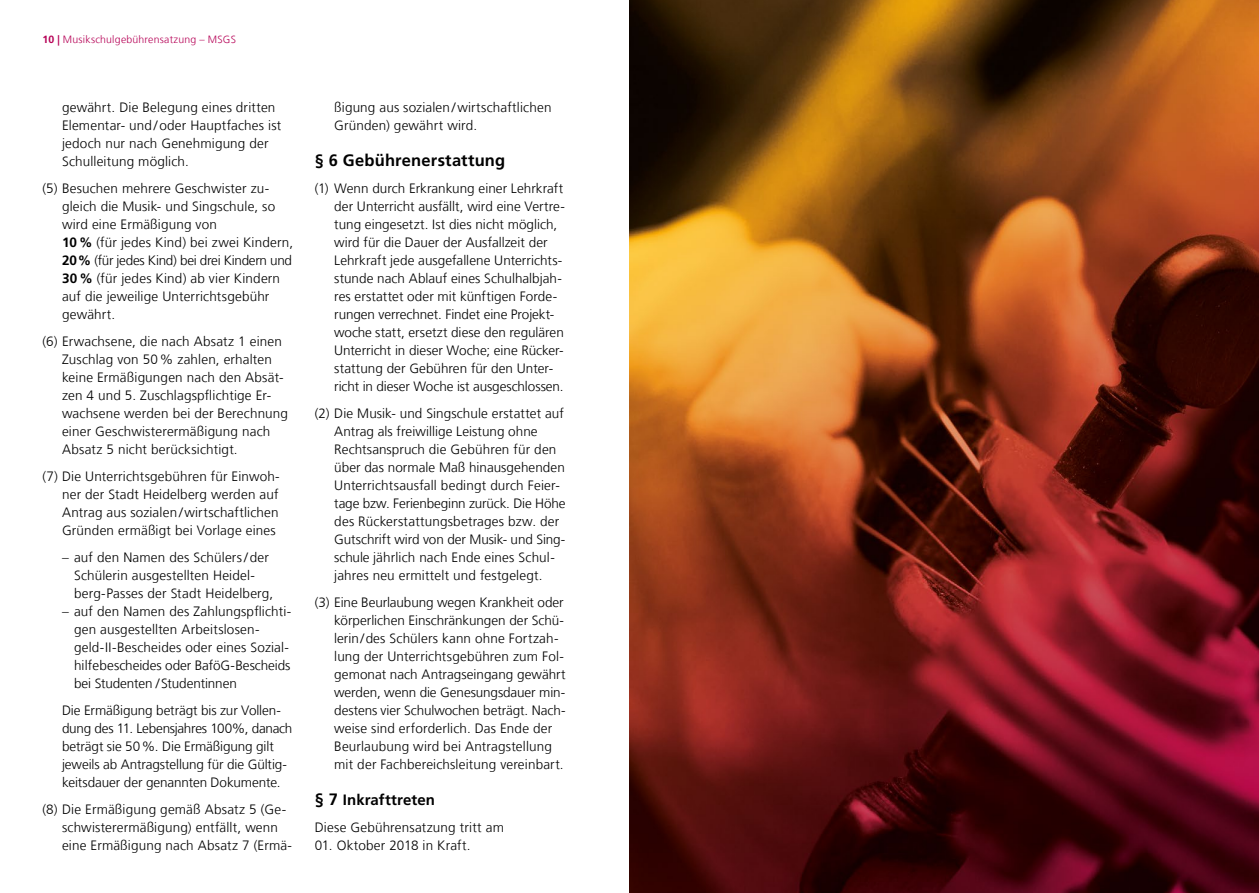
<style>
.page{position:relative;width:1259px;height:893px;background:#fff}
.page>*{position:absolute;margin:0;border:0;box-sizing:border-box;transform-origin:0 0}
.t1{font:700 16.5px "Frutiger LT Com";letter-spacing:.01em;color:#000}
.t2{font:700 15px "Frutiger LT Com";letter-spacing:.005em;color:#000}
.t3{font:300 13.5px/18px "Frutiger LT Com";letter-spacing:.01em;color:#000}
.t4{font:300 13.5px/18px "Frutiger LT Com";letter-spacing:-.01em;color:#000}
.t5{font:300 13.5px "Frutiger LT Com";letter-spacing:-.02em;color:#000}
.Kopfzeile_heidelbeer{font:300 10.5px "Frutiger LT Com";letter-spacing:.02em;color:#b60056}
.s1{font-weight:700}
.s2{font-size:16.5px}
</style>
<div class="page">
<img style="left:629px;top:0;width:630px;height:893px">
<p class="Kopfzeile_heidelbeer" style="left:43px;top:33px;width:195px"><span class="s1">10 |</span> Musikschulgebührensatzung – MSGS</p>
<p class="t3" style="left:62px;top:98px;width:221px">gewährt. Die Belegung eines dritten<br>Elementar- und/oder Hauptfaches ist jedoch nur nach Genehmigung der<br>Schulleitung möglich.</p>
<p class="t3" style="left:62px;top:179px;width:215px;text-indent:-20px">(5) Besuchen mehrere Geschwister zu&shy;gleich die Musik- und Singschule, so wird eine Ermäßigung von</p>
<p class="t3" style="left:62px;top:233px;width:233px"><span class="s1">10%</span> (für jedes Kind) bei zwei Kindern,</p>
<p class="t5" style="left:62px;top:252px;width:231px"><span class="s1">20%</span> (für jedes Kind) bei drei Kindern und</p>
<p class="t3" style="left:62px;top:269px;width:220px"><span class="s1">30%</span> (für jedes Kind) ab vier Kindern</p>
<p class="t3" style="left:62px;top:287px;width:209px">auf die jeweilige Unterrichtsgebühr gewährt.</p>
<p class="t3" style="left:62px;top:332px;width:227px;text-indent:-20px">(6) Erwachsene, die nach Absatz 1 einen Zuschlag von 50% zahlen, erhalten keine Ermäßigungen nach den Absät&shy;zen 4 und 5. Zuschlagspflichtige Er&shy;wachsene werden bei der Berechnung einer Geschwisterermäßigung nach Absatz 5 nicht berücksichtigt.</p>
<p class="t3" style="left:62px;top:467px;width:219px;text-align:justify;text-indent:-20px">(7) Die Unterrichtsgebühren für Einwoh&shy;ner der Stadt Heidelberg werden auf Antrag aus sozialen/wirtschaftlichen Gründen ermäßigt bei Vorlage eines</p>
<p class="t3" style="left:74px;top:548px;width:201px;text-indent:-12px">– auf den Namen des Schülers/ der<br>Schülerin ausgestellten Heidel&shy;berg-Passes der Stadt Heidelberg,</p>
<p class="t3" style="left:74px;top:602px;width:219px;text-indent:-12px">– auf den Namen des Zahlungspflichti&shy;gen ausgestellten Arbeitslosen&shy;geld-II-Bescheides oder eines Sozial&shy;hilfebescheides oder BaföG-Bescheids bei Studenten /Studentinnen</p>
<p class="t4" style="left:62px;top:701px;width:232px">Die Ermäßigung beträgt bis zur Vollen&shy;dung des 11. Lebensjahres 100%, danach beträgt sie 50%. Die Ermäßigung gilt jeweils ab Antragstellung für die Gültig&shy;keitsdauer der genannten Dokumente.</p>
<p class="t3" style="left:62px;top:800px;width:232px;text-indent:-20px">(8) Die Ermäßigung gemäß Absatz 5 (Ge&shy;schwisterermäßigung) entfällt, wenn eine Ermäßigung nach Absatz 7 (Ermä-</p>
<p class="t3" style="left:334px;top:98px;width:219px">ßigung aus sozialen/wirtschaftlichen<br>Gründen) gewährt wird.</p>
<p class="t1" style="left:315px;top:150px;width:192px">§ 6 Gebührenerstattung</p>
<p class="t3" style="left:334px;top:179px;width:232px;text-indent:-20px">(1) Wenn durch Erkrankung einer Lehrkraft der Unterricht ausfällt, wird eine Vertre&shy;tung eingesetzt. Ist dies nicht möglich, wird für die Dauer der Ausfallzeit der Lehrkraft jede ausgefallene Unterrichts&shy;stunde nach Ablauf eines Schulhalbjah&shy;res erstattet oder mit künftigen Forde&shy;rungen verrechnet. Findet eine Projekt&shy;woche statt, ersetzt diese den regulären Unterricht in dieser Woche; eine Rücker&shy;stattung der Gebühren für den Unter&shy;richt in dieser Woche ist ausgeschlossen.</p>
<p class="t3" style="left:334px;top:404px;width:233px;text-indent:-20px">(2) Die Musik- und Singschule erstattet auf Antrag als freiwillige Leistung ohne Rechtsanspruch die Gebühren für den über das normale Maß hinausgehenden Unterrichtsausfall bedingt durch Feier&shy;tage bzw. Ferienbeginn zurück. Die Höhe des Rückerstattungsbetrages bzw. der Gutschrift wird von der Musik- und Sing&shy;schule jährlich nach Ende eines Schul&shy;jahres neu ermittelt und festgelegt.</p>
<p class="t3" style="left:334px;top:593px;width:233px;text-indent:-20px">(3) Eine Beurlaubung wegen Krankheit oder körperlichen Einschränkungen der Schü&shy;lerin/des Schülers kann ohne Fortzah&shy;lung der Unterrichtsgebühren zum Fol&shy;gemonat nach Antragseingang gewährt werden, wenn die Genesungsdauer min&shy;destens vier Schulwochen beträgt. Nach&shy;weise sind erforderlich. Das Ende der Beurlaubung wird bei Antragstellung mit der Fachbereichsleitung vereinbart.</p>
<p class="t2" style="left:315px;top:791px;width:122px"><span class="s2">§ 7</span> Inkrafttreten</p>
<p class="t3" style="left:315px;top:818px;width:191px">Diese Gebührensatzung tritt am</p>
<p class="t3" style="left:315px;top:836px;width:157px">01. Oktober 2018 in Kraft.</p>
</div>
